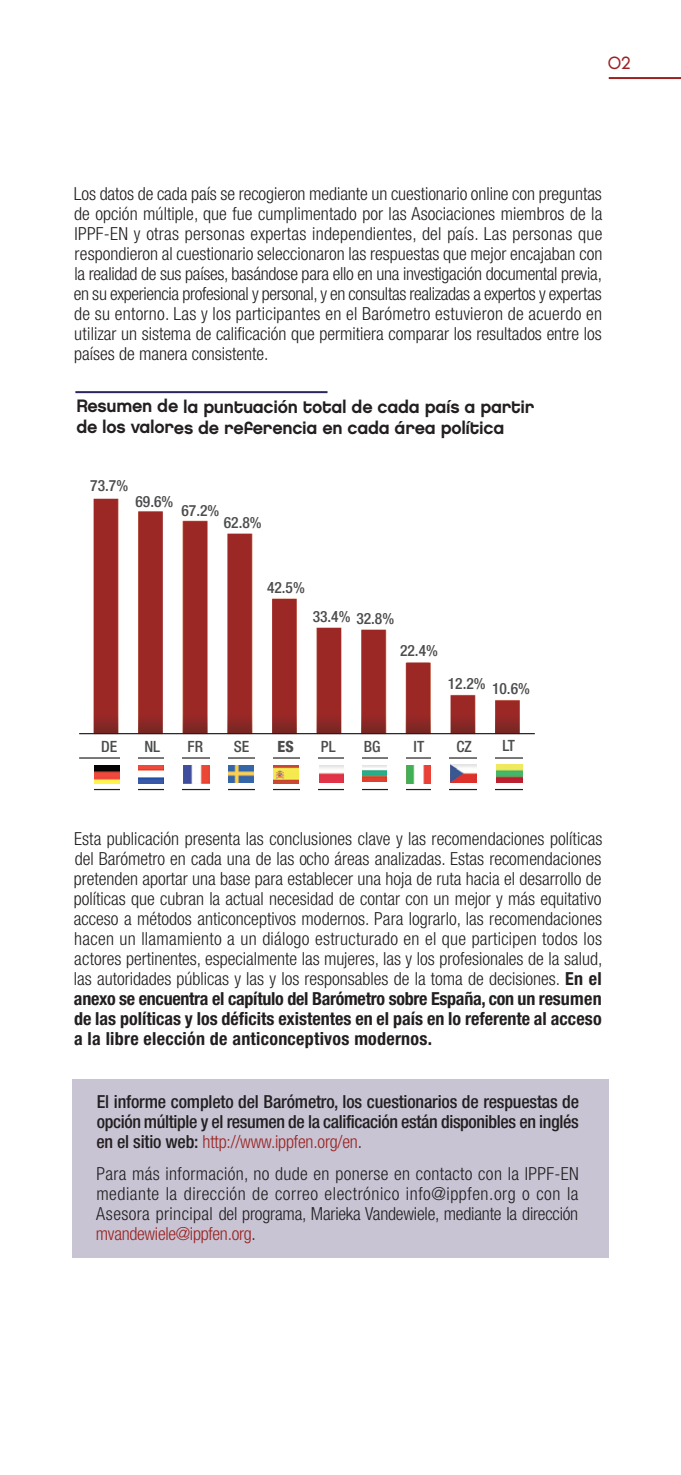
<style>
.page{position:relative;width:681px;height:1475px;background:#fff}
.page>*{position:absolute;margin:0;border:0;box-sizing:border-box;transform-origin:0 0}
.t1{font:300 condensed 18px/20px "Helvetica Neue";color:#231f20;text-align:justify}
.t2{font:500 condensed 18px/20px "Helvetica Neue";letter-spacing:-.02em;color:#231f20;text-align:justify}
.t3{font:18px/21px "Chalet New York Nineteen Eighty";letter-spacing:-.02em;color:#231f20}
.t4{font:17.6px "Chalet London Nineteen Seventy";color:#9a2321}
.t5{font:500 condensed 15.6px "Helvetica Neue";color:#4b4c4d}
.t6{font:800 condensed 15.6px "Helvetica Neue";color:#4b4c4d}
.s1{font-weight:700}
.s2{font-weight:300;color:#9a2321}
.s3{font-weight:300}
.s4{color:#9a2321}
</style>
<div class="page">
<img style="left:93px;top:498px;width:442px;height:236px">
<img style="left:94px;top:765px;width:26px;height:18px">
<img style="left:138px;top:765px;width:26px;height:18px">
<img style="left:183px;top:765px;width:26px;height:18px">
<svg style="left:228px;top:782px;width:25px;height:1px"></svg>
<img style="left:228px;top:765px;width:25px;height:17px">
<img style="left:273px;top:765px;width:26px;height:18px">
<div style="left:319px;top:765px;width:25px;height:18px;background:#e13348"></div>
<img style="left:319px;top:765px;width:25px;height:10px">
<div style="left:361px;top:765px;width:25px;height:18px;background:#e0412f"></div>
<img style="left:361px;top:765px;width:25px;height:16px">
<img style="left:406px;top:765px;width:25px;height:18px">
<div style="left:450px;top:764px;width:26px;height:19px;background:#de312b"></div>
<img style="left:450px;top:764px;width:26px;height:18px">
<hr style="left:79px;top:733px;width:455px;height:1px;background:#231f20">
<hr style="left:79px;top:757px;width:455px;height:1px;background:#231f20">
<hr style="left:79px;top:788px;width:455px;height:2px;background:#231f20">
<div style="left:120px;top:738px;width:17px;height:54px;background:#fff"></div>
<div style="left:76px;top:769px;width:18px;height:59px;background:#fff"></div>
<div style="left:165px;top:738px;width:17px;height:57px;background:#fff"></div>
<div style="left:210px;top:738px;width:18px;height:57px;background:#fff"></div>
<div style="left:255px;top:738px;width:17px;height:57px;background:#fff"></div>
<div style="left:300px;top:738px;width:18px;height:58px;background:#fff"></div>
<div style="left:344px;top:738px;width:17px;height:58px;background:#fff"></div>
<div style="left:388px;top:738px;width:17px;height:58px;background:#fff"></div>
<div style="left:431px;top:754px;width:17px;height:58px;background:#fff"></div>
<div style="left:477px;top:754px;width:17px;height:58px;background:#fff"></div>
<div style="left:522px;top:754px;width:18px;height:58px;background:#fff"></div>
<hr style="left:75px;top:391px;width:252px;height:2px;background:#2a265e">
<div style="left:496px;top:764px;width:26px;height:19px;background:#bb212e"></div>
<img style="left:496px;top:764px;width:26px;height:14px">
<div style="left:72px;top:1079px;width:536px;height:178px;background:#c8c4d4"></div>
<hr style="left:608px;top:77px;width:72px;height:2px;background:#9a2321">
<p class="t4" style="left:607px;top:52px;width:24px">02</p>
<p class="t1" style="left:74px;top:185px;width:530px">Los datos de cada país se recogieron mediante un cuestionario online con preguntas de opción múltiple, que fue cumplimentado por las Asociaciones miembros de la IPPF-EN y otras personas expertas independientes, del país. Las personas que respondieron al cuestionario seleccionaron las respuestas que mejor encajaban con la realidad de sus países, basándose para ello en una investigación documental previa, en su experiencia profesional y personal, y en consultas realizadas a expertos y expertas de su entorno. Las y los participantes en el Barómetro estuvieron de acuerdo en utilizar un sistema de calificación que permitiera comparar los resultados entre los países de manera consistente.</p>
<p class="t3" style="left:76px;top:395px;width:459px">Resumen de la puntuación total de cada país a partir de los valores de referencia en cada área política</p>
<p class="t5" style="left:90px;top:479px;width:39px">73.7%</p>
<p class="t5" style="left:135px;top:495px;width:39px">69.6%</p>
<p class="t5" style="left:181px;top:504px;width:39px">67.2%</p>
<p class="t5" style="left:224px;top:517px;width:39px">62.8%</p>
<p class="t5" style="left:267px;top:581px;width:39px">42.5%</p>
<p class="t5" style="left:312px;top:611px;width:83px">33.4% 32.8%</p>
<p class="t5" style="left:400px;top:644px;width:39px">22.4%</p>
<p class="t5" style="left:447px;top:680px;width:84px">12.2% 10.6%</p>
<p class="t6" style="left:277px;top:741px;width:18px">ES</p>
<p class="t5" style="left:456px;top:740px;width:17px">CZ</p>
<p class="t5" style="left:502px;top:739px;width:14px">LT</p>
<p class="t5" style="left:101px;top:741px;width:18px">DE</p>
<p class="t5" style="left:187px;top:741px;width:17px">FR</p>
<p class="t5" style="left:234px;top:741px;width:17px">SE</p>
<p class="t5" style="left:321px;top:741px;width:16px">PL</p>
<p class="t5" style="left:363px;top:741px;width:18px">BG</p>
<p class="t5" style="left:413px;top:741px;width:12px">IT</p>
<p class="t5" style="left:144px;top:741px;width:17px">NL</p>
<p class="t1" style="left:74px;top:829px;width:530px">Esta publicación presenta las conclusiones clave y las recomendaciones políticas del Barómetro en cada una de las ocho áreas analizadas. Estas recomendaciones pretenden aportar una base para establecer una hoja de ruta hacia el desarrollo de políticas que cubran la actual necesidad de contar con un mejor y más equitativo acceso a métodos anticonceptivos modernos. Para lograrlo, las recomendaciones hacen un llamamiento a un diálogo estructurado en el que participen todos los actores pertinentes, especialmente las mujeres, las y los profesionales de la salud, las autoridades públicas y las y los responsables de la toma de decisiones. <span class="s1">En el anexo se encuentra el capítulo del Barómetro sobre España, con un resumen de las políticas y los déficits existentes en el país en lo referente al acceso a la libre elección de anticonceptivos modernos.</span></p>
<p class="t2" style="left:96px;top:1093px;width:484px">El informe completo del Barómetro, los cuestionarios de respuestas de opción múltiple y el resumen de la calificación están disponibles en inglés en el sitio web: <span class="s2">http://www.ippfen.org/en</span><span class="s3">.</span></p>
<p class="t1" style="left:96px;top:1164px;width:484px">Para más información, no dude en ponerse en contacto con la IPPF-EN mediante la dirección de correo electrónico info@ippfen.org o con la Asesora principal del programa, Marieka Vandewiele, mediante la dirección <span class="s4">mvandewiele@ippfen.org</span>.</p>
</div>
